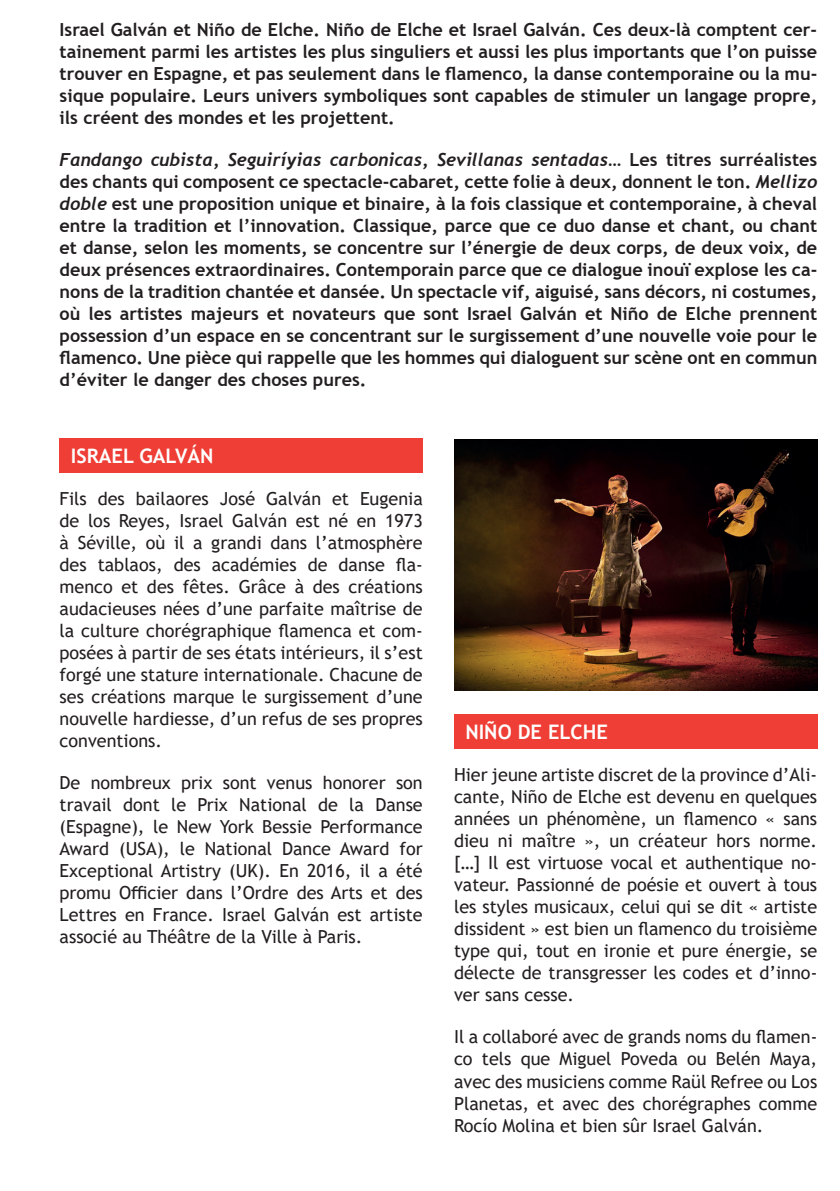
<style>
.page{position:relative;width:840px;height:1191px;background:#fff}
.page>*{position:absolute;margin:0;border:0;box-sizing:border-box;transform-origin:0 0}
.t1{font:700 20px "Trebuchet MS";color:#fff}
.t2{font:18px/22px "Trebuchet MS";color:#231f20;text-align:justify}
.t3{font:700 18px/22px "Trebuchet MS";color:#231f20;text-align:justify}
.t4{font:italic 700 18px "Trebuchet";color:#231f20}
.s1{font-family:"Trebuchet MS";font-style:normal}
.s2{font-family:"Trebuchet";font-style:italic}
</style>
<div class="page">
<div style="left:60px;top:438px;width:362px;height:34px;background:#ee3e35"></div>
<div style="left:454px;top:714px;width:362px;height:34px;background:#ee3e35"></div>
<img style="left:454px;top:440px;width:362px;height:251px">
<p class="t3" style="left:60px;top:19px;width:758px">Israel Galván et Niño de Elche. Niño de Elche et Israel Galván. Ces deux-là comptent cer&shy;tainement parmi les artistes les plus singuliers et aussi les plus importants que l’on puisse trouver en Espagne, et pas seulement dans le flamenco, la danse contemporaine ou la mu&shy;sique populaire. Leurs univers symboliques sont capables de stimuler un langage propre, ils créent des mondes et les projettent.</p>
<p class="t4" style="left:60px;top:149px;width:758px">Fandango cubista<span class="s1">,</span> Seguiríyias carbonicas<span class="s1">,</span> Sevillanas sentadas<span class="s1">… Les titres surréalistes</span></p>
<p class="t3" style="left:60px;top:171px;width:758px">des chants qui composent ce spectacle-cabaret, cette folie à deux, donnent le ton. <span class="s2">Mellizo doble</span> est une proposition unique et binaire, à la fois classique et contemporaine, à cheval entre la tradition et l’innovation. Classique, parce que ce duo danse et chant, ou chant et danse, selon les moments, se concentre sur l’énergie de deux corps, de deux voix, de deux présences extraordinaires. Contemporain parce que ce dialogue inouï explose les ca&shy;nons de la tradition chantée et dansée. Un spectacle vif, aiguisé, sans décors, ni costumes, où les artistes majeurs et novateurs que sont Israel Galván et Niño de Elche prennent possession d’un espace en se concentrant sur le surgissement d’une nouvelle voie pour le flamenco. Une pièce qui rappelle que les hommes qui dialoguent sur scène ont en commun d’éviter le danger des choses pures.</p>
<p class="t1" style="left:71px;top:443px;width:144px">ISRAEL GALVÁN</p>
<p class="t2" style="left:60px;top:488px;width:364px">Fils des bailaores José Galván et Eugenia de los Reyes, Israel Galván est né en 1973 à Séville, où il a grandi dans l’atmosphère des tablaos, des académies de danse fla&shy;menco et des fêtes. Grâce à des créations audacieuses nées d’une parfaite maîtrise de la culture chorégraphique flamenca et com&shy;posées à partir de ses états intérieurs, il s’est forgé une stature internationale. Chacune de ses créations marque le surgissement d’une nouvelle hardiesse, d’un refus de ses propres conventions.</p>
<p class="t2" style="left:60px;top:771px;width:364px">De nombreux prix sont venus honorer son travail dont le Prix National de la Danse (Espagne), le New York Bessie Performance Award (USA), le National Dance Award for Exceptional Artistry (UK). En 2016, il a été promu Officier dans l’Ordre des Arts et des Lettres en France. Israel Galván est artiste associé au Théâtre de la Ville à Paris.</p>
<p class="t1" style="left:465px;top:720px;width:144px">NIÑO DE ELCHE</p>
<p class="t2" style="left:454px;top:764px;width:364px">Hier jeune artiste discret de la province d’Ali&shy;cante, Niño de Elche est devenu en quelques années un phénomène, un flamenco « sans dieu ni maître », un créateur hors norme. […] Il est virtuose vocal et authentique no&shy;vateur. Passionné de poésie et ouvert à tous les styles musicaux, celui qui se dit « artiste dissident » est bien un flamenco du troisième type qui, tout en ironie et pure énergie, se délecte de transgresser les codes et d’inno&shy;ver sans cesse.</p>
<p class="t2" style="left:454px;top:1026px;width:364px">Il a collaboré avec de grands noms du flamen&shy;co tels que Miguel Poveda ou Belén Maya, avec des musiciens comme Raül Refree ou Los Planetas, et avec des chorégraphes comme Rocío Molina et bien sûr Israel Galván.</p>
</div>
